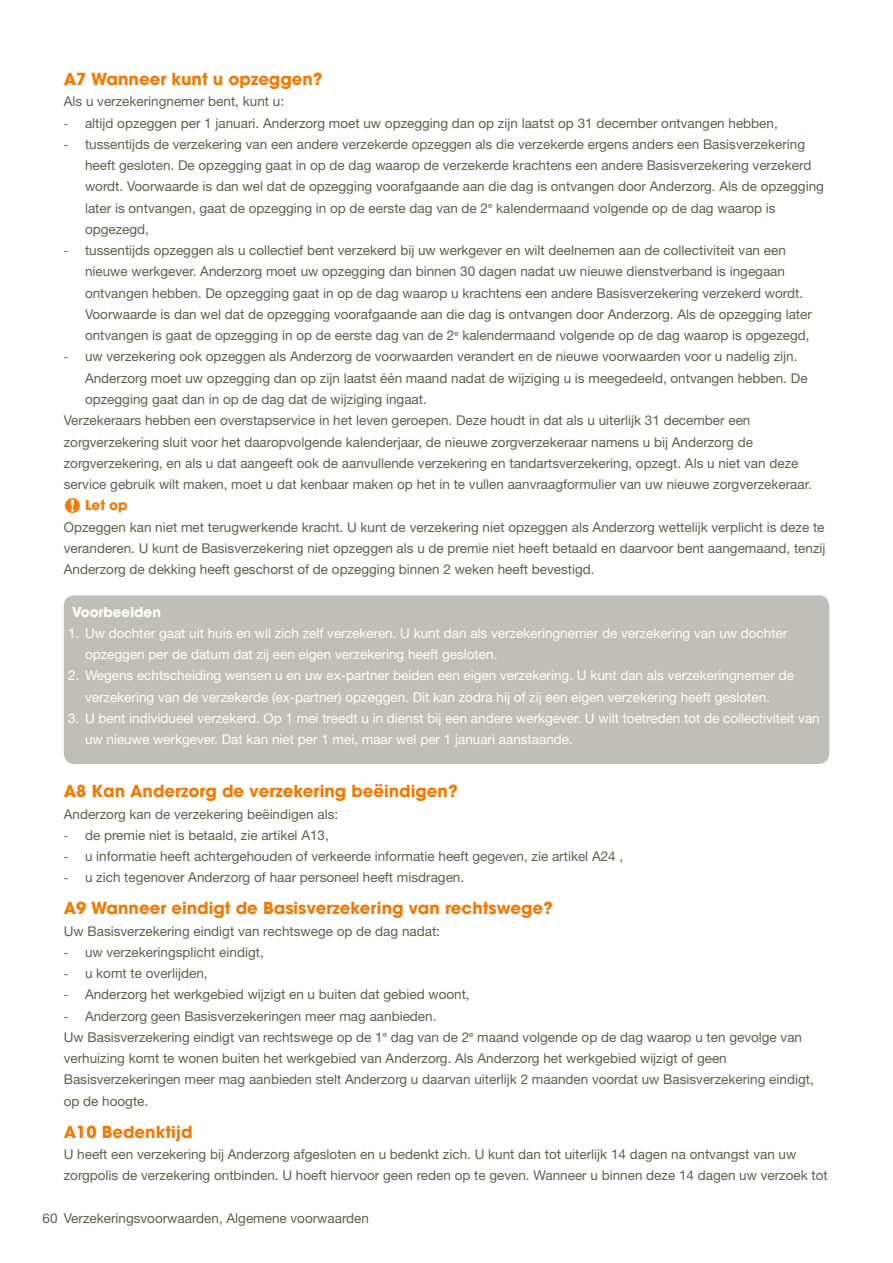
<style>
.page{position:relative;width:893px;height:1263px;background:#fff}
.page>*{position:absolute;margin:0;border:0;box-sizing:border-box;transform-origin:0 0}
.t1{font:700 16.5px "Avant Garde";color:#ef7a06}
.t2{font:13.5px/21.3px "Helvetica Neue";color:#5f5f4b}
.t3{font:13.5px/21.3px "Helvetica Neue";color:#fff}
.t4{font:700 13.5px "Avant Garde";color:#fff}
.t5{font:700 13.5px "Avant Garde";color:#ef7a06}
.s1{font-family:"The Mix"}
</style>
<div class="page">
<div style="left:64px;top:595px;width:765px;height:169px;background:#bfbfb7;border-radius:10px"></div>
<p class="t1" style="left:64px;top:68px;width:260px">A7 Wanneer kunt u opzeggen?</p>
<p class="t2" style="left:64px;top:91px;width:222px">Als u verzekeringnemer bent, kunt u:</p>
<p class="t2" style="left:64px;top:112px;width:715px"><span class="s1">-</span> altijd opzeggen per 1 januari. Anderzorg moet uw opzegging dan op zijn laatst op 31 december ontvangen hebben,</p>
<p class="t2" style="left:85px;top:133px;width:740px;text-indent:-21px"><span class="s1">-</span> tussentijds de verzekering van een andere verzekerde opzeggen als die verzekerde ergens anders een Basisverzekering heeft gesloten. De opzegging gaat in op de dag waarop de verzekerde krachtens een andere Basisverzekering verzekerd wordt. Voorwaarde is dan wel dat de opzegging voorafgaande aan die dag is ontvangen door Anderzorg. Als de opzegging later is ontvangen, gaat de opzegging in op de eerste dag van de 2<sup>e</sup> kalendermaand volgende op de dag waarop is opgezegd,</p>
<p class="t2" style="left:85px;top:240px;width:728px;text-indent:-21px"><span class="s1">-</span> tussentijds opzeggen als u collectief bent verzekerd bij uw werkgever en wilt deelnemen aan de collectiviteit van een nieuwe werkgever. Anderzorg moet uw opzegging dan binnen 30 dagen nadat uw nieuwe dienstverband is ingegaan ontvangen hebben. De opzegging gaat in op de dag waarop u krachtens een andere Basisverzekering verzekerd wordt.<br>Voorwaarde is dan wel dat de opzegging voorafgaande aan die dag is ontvangen door Anderzorg. Als de opzegging later ontvangen is gaat de opzegging in op de eerste dag van de 2<sup>e</sup> kalendermaand volgende op de dag waarop is opgezegd,</p>
<p class="t2" style="left:64px;top:346px;width:735px"><span class="s1">-</span> uw verzekering ook opzeggen als Anderzorg de voorwaarden verandert en de nieuwe voorwaarden voor u nadelig zijn.</p>
<p class="t2" style="left:85px;top:367px;width:724px">Anderzorg moet uw opzegging dan op zijn laatst één maand nadat de wijziging u is meegedeeld, ontvangen hebben. De</p>
<p class="t2" style="left:85px;top:388px;width:343px">opzegging gaat dan in op de dag dat de wijziging ingaat.</p>
<p class="t2" style="left:64px;top:410px;width:688px">Verzekeraars hebben een overstapservice in het leven geroepen. Deze houdt in dat als u uiterlijk 31 december een</p>
<p class="t2" style="left:64px;top:431px;width:691px">zorgverzekering sluit voor het daaropvolgende kalenderjaar, de nieuwe zorgverzekeraar namens u bij Anderzorg de</p>
<p class="t2" style="left:64px;top:452px;width:736px">zorgverzekering, en als u dat aangeeft ook de aanvullende verzekering en tandartsverzekering, opzegt. Als u niet van deze</p>
<p class="t2" style="left:64px;top:473px;width:749px">service gebruik wilt maken, moet u dat kenbaar maken op het in te vullen aanvraagformulier van uw nieuwe zorgverzekeraar.</p>
<p class="t5" style="left:85px;top:497px;width:44px">Let op</p>
<p class="t2" style="left:64px;top:516px;width:763px;text-align:justify">Opzeggen kan niet met terugwerkende kracht. U kunt de verzekering niet opzeggen als Anderzorg wettelijk verplicht is deze te veranderen. U kunt de Basisverzekering niet opzeggen als u de premie niet heeft betaald en daarvoor bent aangemaand, tenzij Anderzorg de dekking heeft geschorst of de opzegging binnen 2 weken heeft bevestigd.</p>
<p class="t4" style="left:72px;top:603px;width:90px">Voorbeelden</p>
<p class="t3" style="left:85px;top:622px;width:704px;text-indent:-17px">1. Uw dochter gaat uit huis en wil zich zelf verzekeren. U kunt dan als verzekeringnemer de verzekering van uw dochter opzeggen per de datum dat zij een eigen verzekering heeft gesloten.</p>
<p class="t3" style="left:68px;top:665px;width:727px;text-align:center">2. Wegens echtscheiding wensen u en uw ex-partner beiden een eigen verzekering. U kunt dan als verzekeringnemer de verzekering van de verzekerde (ex-partner) opzeggen. Dit kan zodra hij of zij een eigen verzekering heeft gesloten.</p>
<p class="t3" style="left:85px;top:707px;width:736px;text-indent:-17px">3. U bent individueel verzekerd. Op 1 mei treedt u in dienst bij een andere werkgever. U wilt toetreden tot de collectiviteit van uw nieuwe werkgever. Dat kan niet per 1 mei, maar wel per 1 januari aanstaande.</p>
<p class="t1" style="left:64px;top:781px;width:396px">A8 Kan Anderzorg de verzekering beëindigen?</p>
<p class="t2" style="left:64px;top:803px;width:276px">Anderzorg kan de verzekering beëindigen als:</p>
<p class="t2" style="left:64px;top:824px;width:267px"><span class="s1">-</span> de premie niet is betaald, zie artikel A13,</p>
<p class="t2" style="left:64px;top:845px;width:561px"><span class="s1">-</span> u informatie heeft achtergehouden of verkeerde informatie heeft gegeven, zie artikel A24 ,</p>
<p class="t2" style="left:64px;top:867px;width:402px"><span class="s1">-</span> u zich tegenover Anderzorg of haar personeel heeft misdragen.</p>
<p class="t1" style="left:64px;top:897px;width:491px">A9 Wanneer eindigt de Basisverzekering van rechtswege?</p>
<p class="t2" style="left:64px;top:920px;width:378px">Uw Basisverzekering eindigt van rechtswege op de dag nadat:</p>
<p class="t2" style="left:64px;top:941px;width:202px"><span class="s1">-</span> uw verzekeringsplicht eindigt,</p>
<p class="t2" style="left:64px;top:962px;width:145px"><span class="s1">-</span> u komt te overlijden,</p>
<p class="t2" style="left:64px;top:984px;width:407px"><span class="s1">-</span> Anderzorg het werkgebied wijzigt en u buiten dat gebied woont,</p>
<p class="t2" style="left:64px;top:1005px;width:751px"><span class="s1">-</span> Anderzorg geen Basisverzekeringen meer mag aanbieden.<br>Uw Basisverzekering eindigt van rechtswege op de 1<sup>e</sup> dag van de 2<sup>e</sup> maand volgende op de dag waarop u ten gevolge van verhuizing komt te wonen buiten het werkgebied van Anderzorg. Als Anderzorg het werkgebied wijzigt of geen Basisverzekeringen meer mag aanbieden stelt Anderzorg u daarvan uiterlijk 2 maanden voordat uw Basisverzekering eindigt, op de hoogte.</p>
<p class="t1" style="left:64px;top:1121px;width:131px">A10 Bedenktijd</p>
<p class="t2" style="left:64px;top:1143px;width:765px">U heeft een verzekering bij Anderzorg afgesloten en u bedenkt zich. U kunt dan tot uiterlijk 14 dagen na ontvangst van uw zorgpolis de verzekering ontbinden. U hoeft hiervoor geen reden op te geven. Wanneer u binnen deze 14 dagen uw verzoek tot</p>
<p class="t2" style="left:43px;top:1207px;width:328px">60 Verzekeringsvoorwaarden, Algemene voorwaarden</p>
</div>
